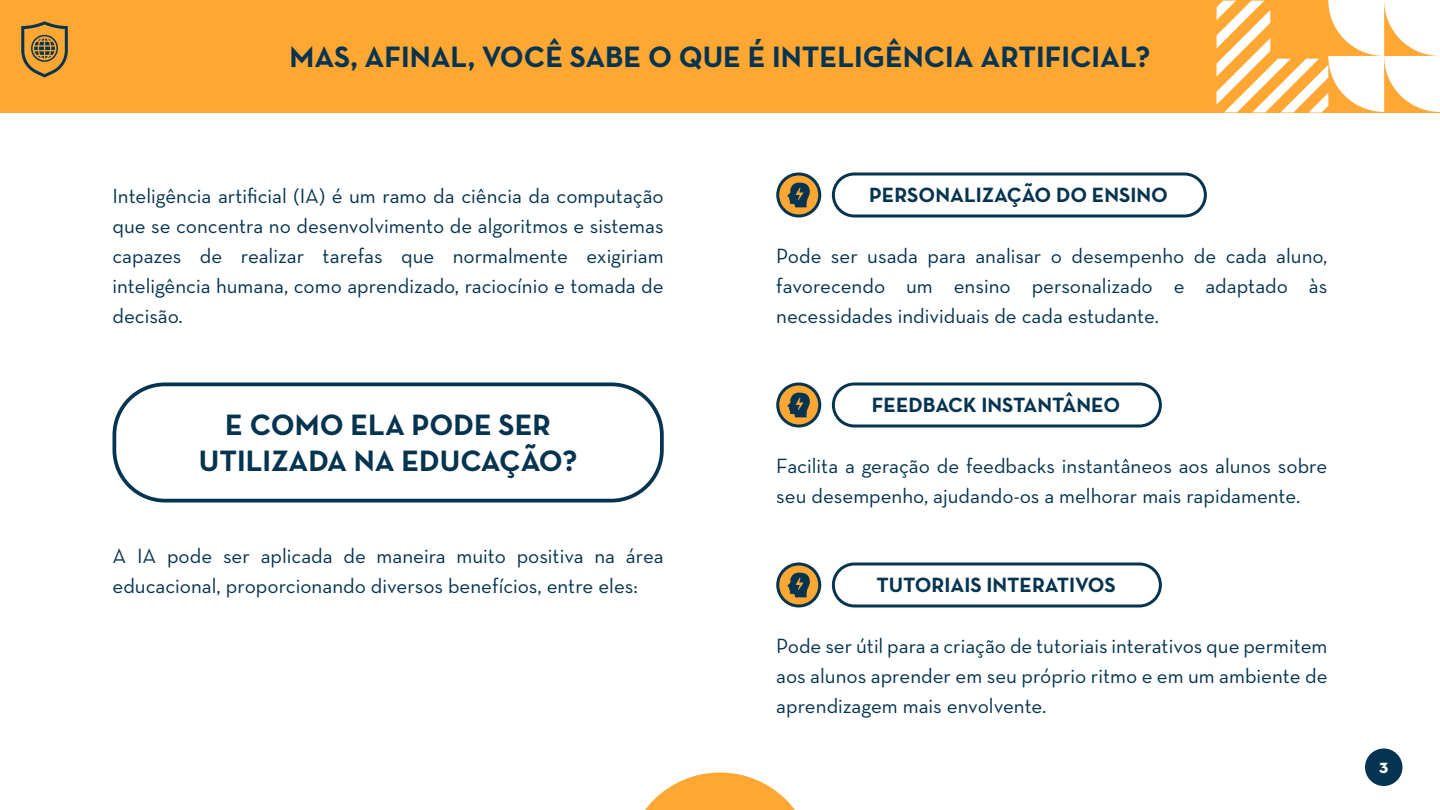
<style>
.page{position:relative;width:1440px;height:810px;background:#fff}
.page>*{position:absolute;margin:0;border:0;box-sizing:border-box;transform-origin:0 0}
.t1{font:700 30px/36px "Neutra Text";color:#053450;text-align:center}
.t2{font:21px/30px "Neutra Text";color:#053450;text-align:justify}
.t3{font:700 21px "Neutra Text";color:#053450}
.t4{font:15px "Neutra Disp Titling";color:#fff}
</style>
<div class="page">
<div style="left:832px;top:382px;width:330px;height:46px;border:3px solid #053450;border-radius:21px"></div>
<div style="left:832px;top:562px;width:330px;height:46px;border:3px solid #053450;border-radius:21px"></div>
<div style="left:0;top:0;width:1440px;height:112px;background:#ffa733"></div>
<svg style="left:21px;top:21px;width:47px;height:57px"></svg>
<svg style="left:1216px;top:0;width:224px;height:112px"></svg>
<div style="left:832px;top:172px;width:375px;height:46px;border:3px solid #053450;border-radius:21px"></div>
<div style="left:112px;top:382px;width:552px;height:120px;border:4px solid #053450;border-radius:51px"></div>
<svg style="left:645px;top:773px;width:150px;height:37px"></svg>
<svg style="left:778px;top:174px;width:42px;height:42px"></svg>
<div style="left:776px;top:172px;width:45px;height:46px;border:3px solid #053450;border-radius:50%"></div>
<svg style="left:788px;top:183px;width:22px;height:24px"></svg>
<svg style="left:778px;top:384px;width:42px;height:42px"></svg>
<div style="left:776px;top:382px;width:45px;height:46px;border:3px solid #053450;border-radius:50%"></div>
<svg style="left:788px;top:393px;width:22px;height:24px"></svg>
<svg style="left:778px;top:564px;width:42px;height:42px"></svg>
<div style="left:776px;top:562px;width:45px;height:46px;border:3px solid #053450;border-radius:50%"></div>
<svg style="left:788px;top:573px;width:22px;height:24px"></svg>
<div style="left:1365px;top:749px;width:37px;height:37px;background:#053450;border-radius:50%"></div>
<h1 class="t1" style="left:289px;top:38px;width:863px">MAS, AFINAL, VOCÊ SABE O QUE É INTELIGÊNCIA ARTIFICIAL?</h1>
<p class="t2" style="left:112px;top:180px;width:553px">Inteligência artificial (IA) é um ramo da ciência da computação que se concentra no desenvolvimento de algoritmos e sistemas capazes de realizar tarefas que normalmente exigiriam inteligência humana, como aprendizado, raciocínio e tomada de decisão.</p>
<h1 class="t1" style="left:199px;top:406px;width:380px">E COMO ELA PODE SER<br>UTILIZADA NA EDUCAÇÃO?</h1>
<p class="t2" style="left:112px;top:540px;width:553px">A IA pode ser aplicada de maneira muito positiva na área educacional, proporcionando diversos benefícios, entre eles:</p>
<p class="t3" style="left:869px;top:182px;width:300px">PERSONALIZAÇÃO DO ENSINO</p>
<p class="t2" style="left:776px;top:240px;width:553px">Pode ser usada para analisar o desempenho de cada aluno, favorecendo um ensino personalizado e adaptado às necessidades individuais de cada estudante.</p>
<p class="t3" style="left:872px;top:392px;width:250px">FEEDBACK INSTANTÂNEO</p>
<p class="t2" style="left:776px;top:450px;width:553px">Facilita a geração de feedbacks instantâneos aos alunos sobre seu desempenho, ajudando-os a melhorar mais rapidamente.</p>
<p class="t3" style="left:876px;top:572px;width:241px">TUTORIAIS INTERATIVOS</p>
<p class="t2" style="left:776px;top:630px;width:553px">Pode ser útil para a criação de tutoriais interativos que permitem aos alunos aprender em seu próprio ritmo e em um ambiente de aprendizagem mais envolvente.</p>
<p class="t4" style="left:1379px;top:758px;width:11px">3</p>
</div>
